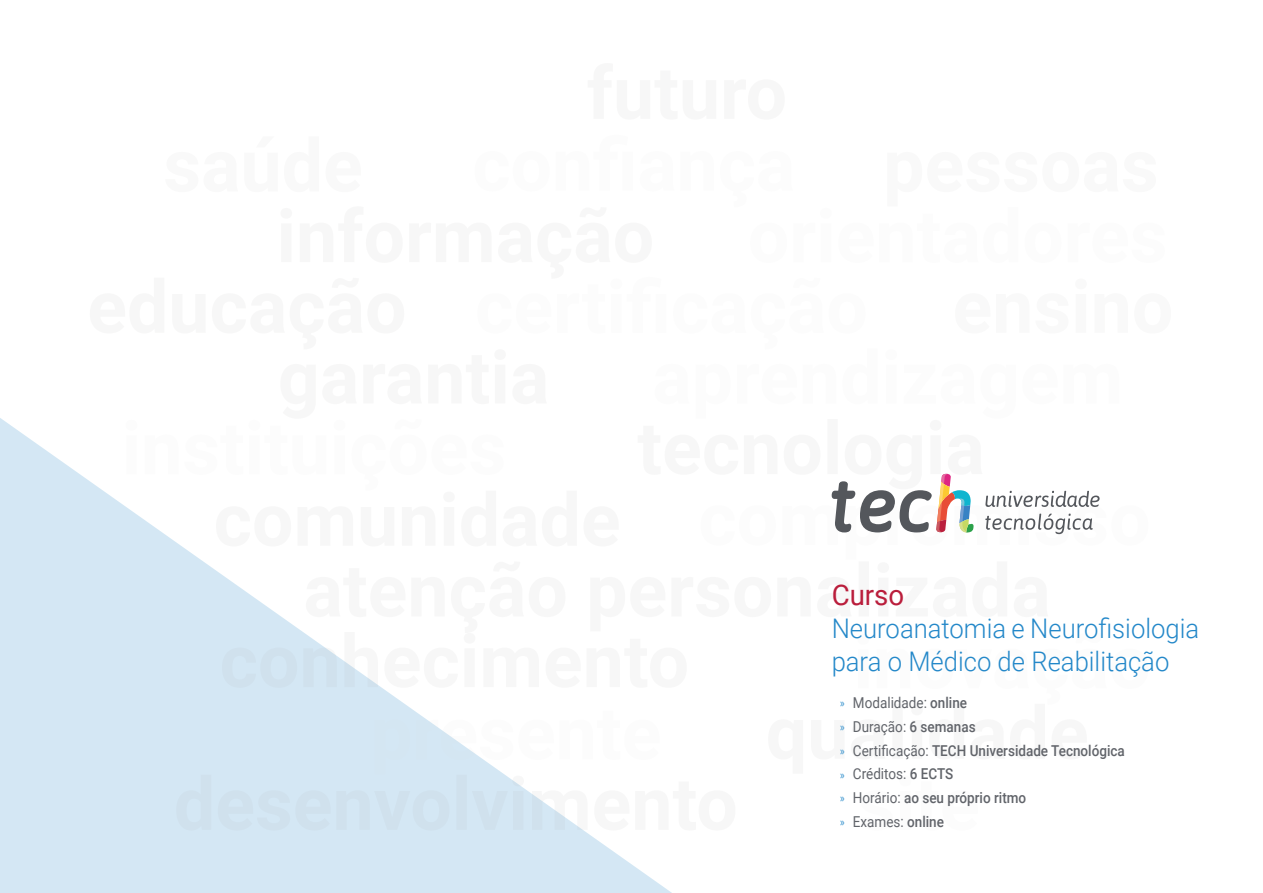
<style>
.page{position:relative;width:1263px;height:893px;background:#fff}
.page>*{position:absolute;margin:0;border:0;box-sizing:border-box;transform-origin:0 0}
.t1{font:28.5px "Roboto";color:#ba1e3c}
.t2{font:300 27px/33px "Roboto";color:#2488c9;scale:.95 1}
.t3{font:500 15px/23.7px "Roboto";color:#61646a;scale:.9 1}
.s1{font-family:"Myriad Pro";font-weight:400;font-size:12px;color:#2488c9}
.s2{font-weight:400}
</style>
<div class="page">
<svg style="left:0;top:418px;width:672px;height:475px;background:#d9eaf5"></svg>
<svg style="left:306px;top:561px;width:366px;height:71px"></svg>
<svg style="left:222px;top:632px;width:450px;height:56px"></svg>
<svg style="left:176px;top:711px;width:496px;height:119px"></svg>
<svg style="left:90px;top:418px;width:1010px;height:142px"></svg>
<h1 class="t1" style="left:832px;top:575px;width:74px">Curso</h1>
<h2 class="t2" style="left:832px;top:611px;width:388px">Neuroanatomia e Neurofisiologia para o Médico de Reabilitação</h2>
<p class="t3" style="left:840px;top:690px;width:318px"><span class="s1">»</span> <span class="s2">Modalidade:</span> online<br><span class="s1">»</span> <span class="s2">Duração:</span> 6 semanas<br><span class="s1">»</span> <span class="s2">Certificação:</span> TECH Universidade Tecnológica <span class="s1">»</span> <span class="s2">Créditos:</span> 6 ECTS<br><span class="s1">»</span> <span class="s2">Horário:</span> ao seu próprio ritmo<br><span class="s1">»</span> <span class="s2">Exames:</span> online</p>
</div>
